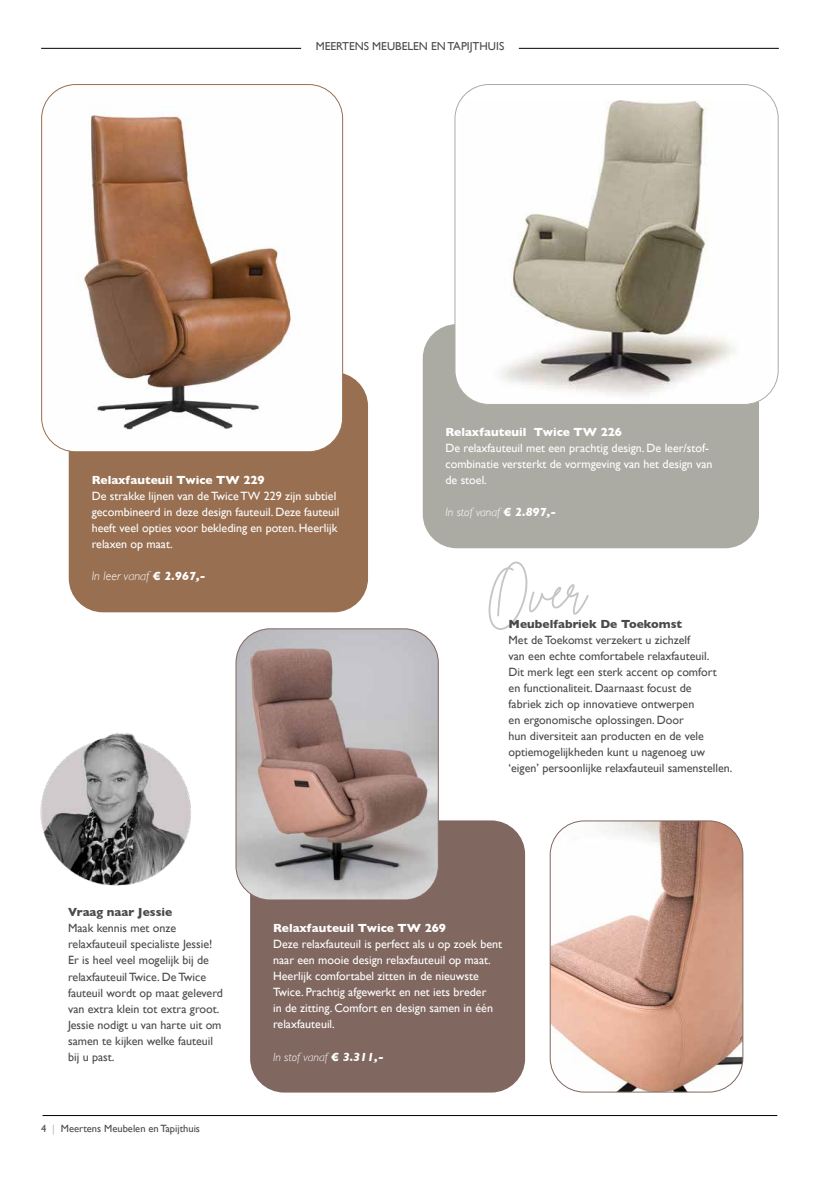
<style>
.page{position:relative;width:820px;height:1177px;background:#fff}
.page>*{position:absolute;margin:0;border:0;box-sizing:border-box;transform-origin:0 0}
.t1{font:italic 300 12.6px "Gill Sans";color:#fff}
.t2{font:12px/16px "Gill Sans";color:#4a4a49}
.t3{font:12px/16px "Gill Sans";color:#fff}
.t4{font:700 12px "Gill Sans";color:#fff}
.t5{font:700 12px "Gill Sans";color:#4a4a49}
.t6{font:italic 300 12px "Gill Sans";color:#fff}
.t7{font:11.5px "Gill Sans";color:#4a4a49}
.t8{font:10.5px "Gill Sans";color:#4a4a49}
.s1{font-weight:700;font-size:12px}
.s2{font-weight:700}
.s3{color:#b8b7b1}
</style>
<div class="page">
<hr style="left:41px;top:48px;width:260px;height:1px;background:#000">
<hr style="left:518px;top:48px;width:260px;height:1px;background:#000">
<hr style="left:42px;top:1114px;width:735px;height:1px;background:#000">
<div style="left:250px;top:820px;width:275px;height:272px;background:#80675f;border-radius:34px"></div>
<div style="left:69px;top:372px;width:299px;height:240px;background:#986f51;border-radius:34px"></div>
<img style="left:237px;top:629px;width:201px;height:271px">
<div style="left:235px;top:628px;width:203px;height:272px;border:1px solid #80675f;border-radius:34px"></div>
<img style="left:551px;top:822px;width:191px;height:270px">
<div style="left:549px;top:820px;width:194px;height:272px;border:1px solid #80675f;border-radius:34px"></div>
<img style="left:43px;top:85px;width:298px;height:367px">
<div style="left:41px;top:84px;width:302px;height:368px;border:1px solid #986f51;border-radius:34px"></div>
<div style="left:422px;top:324px;width:336px;height:224px;background:#ababa4;border-radius:34px"></div>
<div style="left:455px;top:85px;width:322px;height:319px;background:#fff;border-radius:34px"></div>
<img style="left:459px;top:100px;width:310px;height:304px">
<div style="left:454px;top:84px;width:324px;height:321px;border:1px solid #ababa4;border-radius:34px"></div>
<img style="left:40px;top:733px;width:151px;height:153px">
<svg style="left:488px;top:561px;width:100px;height:69px"></svg>
<p class="t7" style="left:315px;top:40px;width:190px">MEERTENS MEUBELEN EN TAPIJTHUIS</p>
<p class="t4" style="left:92px;top:470px;width:174px">Relaxfauteuil Twice TW 229</p>
<p class="t3" style="left:92px;top:488px;width:249px">De strakke lijnen van de Twice TW 229 zijn subtiel gecombineerd in deze design fauteuil. Deze fauteuil heeft veel opties voor bekleding en poten. Heerlijk relaxen op maat.</p>
<p class="t1" style="left:92px;top:569px;width:115px">In leer vanaf <span class="s1">€ 2.967,-</span></p>
<p class="t4" style="left:445px;top:422px;width:178px">Relaxfauteuil Twice TW 226</p>
<p class="t3" style="left:445px;top:440px;width:268px">De relaxfauteuil met een prachtig design. De leer/stof&shy;combinatie versterkt de vormgeving van het design van de stoel.</p>
<p class="t6" style="left:445px;top:505px;width:112px">In stof vanaf <span class="s2">€ 2.897,-</span></p>
<p class="t5" style="left:508px;top:614px;width:175px">Meubelfabriek De Toekomst</p>
<p class="t2" style="left:508px;top:632px;width:225px">Met de Toekomst verzekert u zichzelf<br>van een echte comfortabele relaxfauteuil.<br>Dit merk legt een sterk accent op comfort<br>en functionaliteit. Daarnaast focust de<br>fabriek zich op innovatieve ontwerpen<br>en ergonomische oplossingen. Door<br>hun diversiteit aan producten en de vele optiemogelijkheden kunt u nagenoeg uw ‘eigen’ persoonlijke relaxfauteuil samenstellen.</p>
<p class="t5" style="left:68px;top:902px;width:106px">Vraag naar Jessie</p>
<p class="t2" style="left:68px;top:920px;width:156px">Maak kennis met onze relaxfauteuil specialiste Jessie!<br>Er is heel veel mogelijk bij de relaxfauteuil Twice. De Twice fauteuil wordt op maat geleverd van extra klein tot extra groot.<br>Jessie nodigt u van harte uit om samen te kijken welke fauteuil bij u past.</p>
<p class="t8" style="left:41px;top:1121px;width:160px">4 <span class="s3">|</span> Meertens Meubelen en Tapijthuis</p>
<p class="t4" style="left:273px;top:918px;width:174px">Relaxfauteuil Twice TW 269</p>
<p class="t3" style="left:273px;top:936px;width:230px">Deze relaxfauteuil is perfect als u op zoek bent naar een mooie design relaxfauteuil op maat.<br>Heerlijk comfortabel zitten in de nieuwste Twice. Prachtig afgewerkt en net iets breder<br>in de zitting. Comfort en design samen in één relaxfauteuil.</p>
<p class="t6" style="left:273px;top:1049px;width:112px">In stof vanaf <span class="s2">€ 3.311,-</span></p>
</div>
